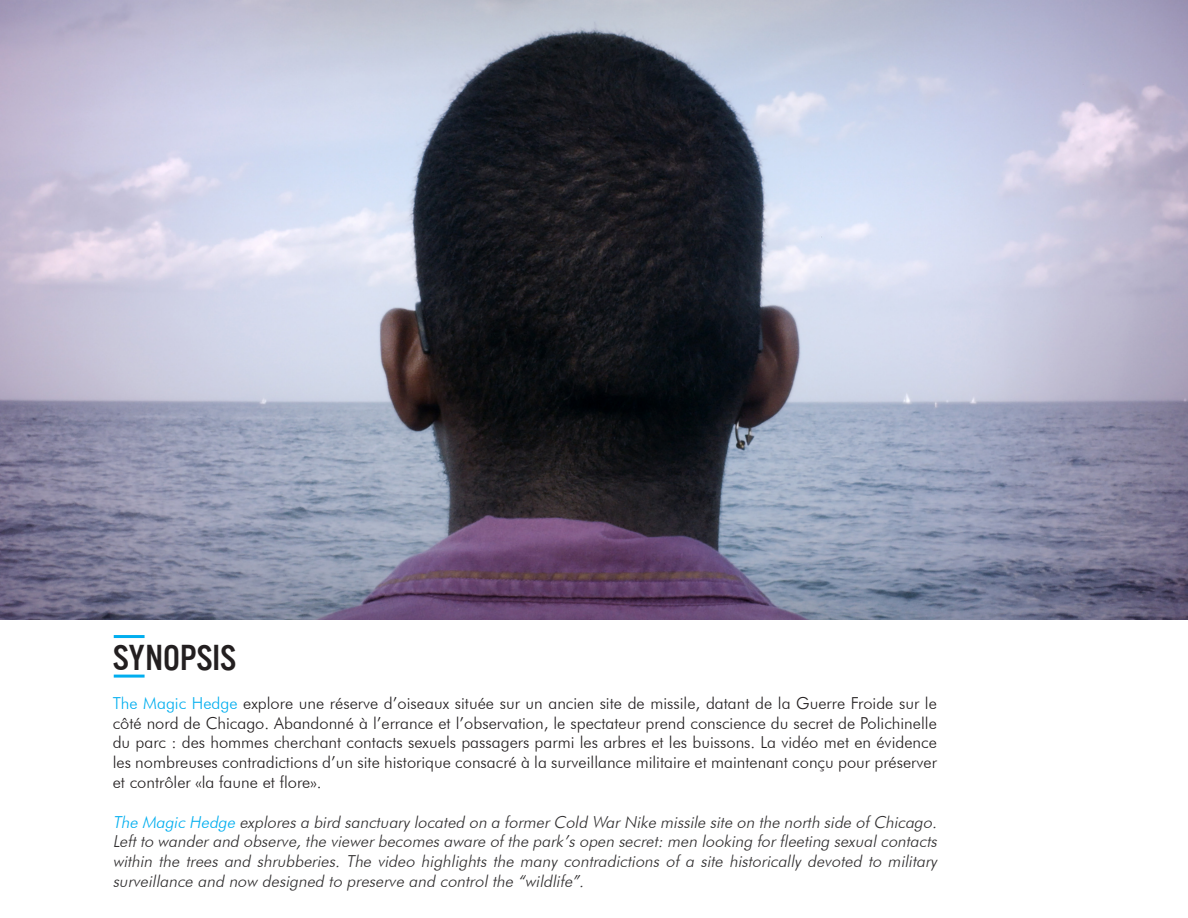
<style>
.page{position:relative;width:1188px;height:918px;background:#fff}
.page>*{position:absolute;margin:0;border:0;box-sizing:border-box;transform-origin:0 0}
.t1{font:37.5px "U.S.101";color:#231f20}
.t2{font:300 16.5px/19.8px "Futura BT";color:#231f20;text-align:justify}
.t3{font:italic 300 16.5px/19.8px "Futura BT";color:#312f30;text-align:justify}
.s1{color:#00aeef}
</style>
<div class="page">
<img style="left:0;top:0;width:1188px;height:620px">
<hr style="left:114px;top:675px;width:31px;height:3px;background:#00aeef">
<hr style="left:114px;top:635px;width:31px;height:3px;background:#00aeef">
<p class="t1" style="left:113px;top:637px;width:125px">SYNOPSIS</p>
<p class="t2" style="left:113px;top:693px;width:826px"><span class="s1">The Magic Hedge</span> explore une réserve d’oiseaux située sur un ancien site de missile, datant de la Guerre Froide sur le côté nord de Chicago. Abandonné à l’errance et l’observation, le spectateur prend conscience du secret de Polichinelle du parc : des hommes cherchant contacts sexuels passagers parmi les arbres et les buissons. La vidéo met en évidence les nombreuses contradictions d’un site historique consacré à la surveillance militaire et maintenant conçu pour préserver et contrôler «la faune et flore».</p>
<p class="t3" style="left:113px;top:812px;width:829px"><span class="s1">The Magic Hedge</span> exploresa bird sanctuary located on a formerCold WarNike missile site on the north side ofChicago.<br>Leftto wanderand observe,the viewerbecomesaware ofthe park’sopen secret:men looking forfleeting sexualcontacts within the trees and shrubberies. The video highlights the many contradictions of a site historically devoted to military surveillance and now designed to preserve and control the “wildlife”.</p>
</div>
